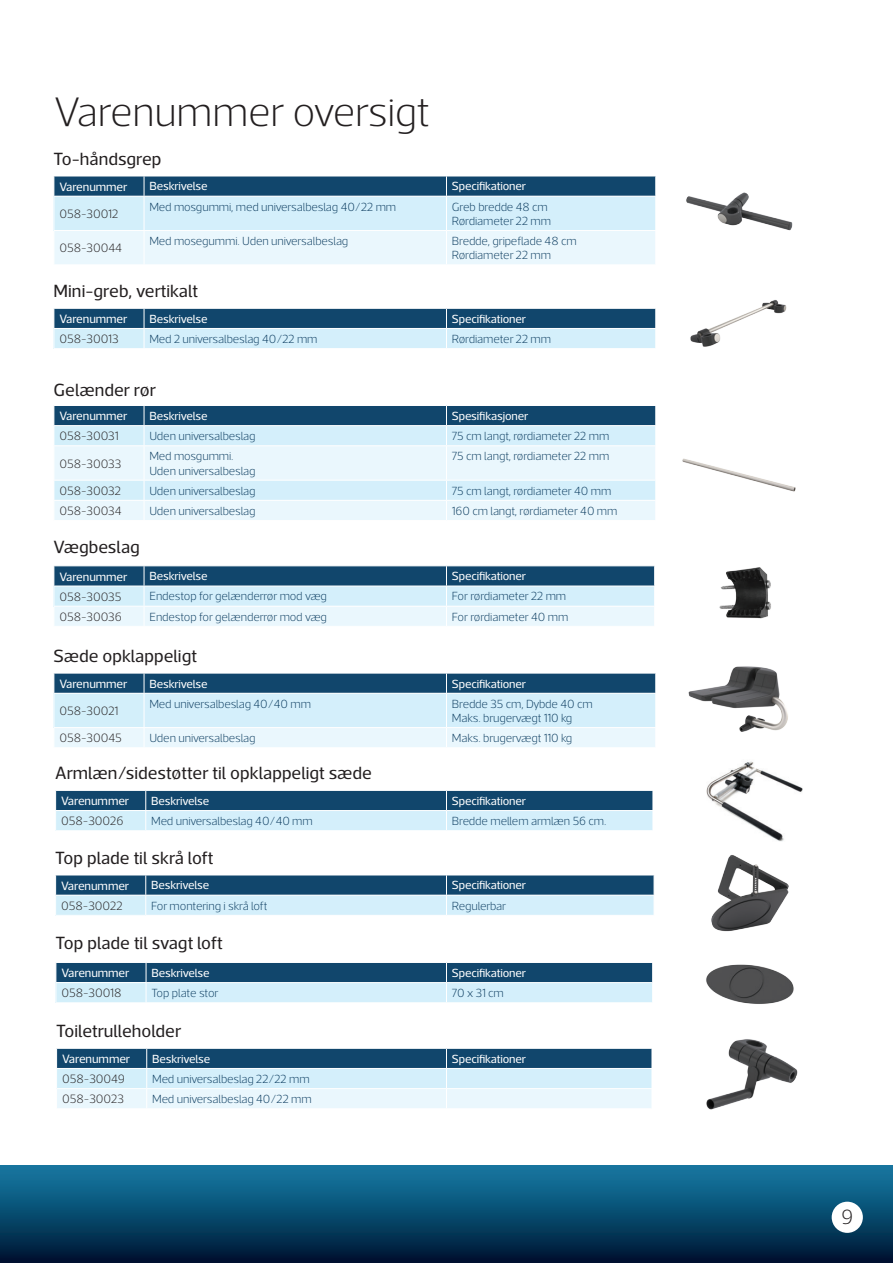
<style>
.page{position:relative;width:893px;height:1263px;background:#fff}
.page>*{position:absolute;margin:0;border:0;box-sizing:border-box;transform-origin:0 0}
.t1{font:200 42px "Acto";letter-spacing:-.01em;color:#231f20}
.t2{font:200 21px "Acto";color:#231f20}
.t3{font:18px "Acto";color:#231f20}
.t4{font:200 12.3px "Acto";letter-spacing:-.005em;color:#231f20}
.t5{font:12.3px "Acto";letter-spacing:-.01em;color:#fff}
.t6{font:200 12px/14.4px "Acto";letter-spacing:-.01em;color:#08395d}
.t7{font:12px "Acto";letter-spacing:-.01em;color:#fff}
</style>
<div class="page">
<svg style="left:54px;top:566px;width:601px;height:60px;background:#9ebcce"></svg>
<img style="left:719px;top:567px;width:52px;height:52px">
<svg style="left:54px;top:176px;width:602px;height:88px;background:#b1ccdb"></svg>
<hr style="left:144px;top:196px;width:302px;height:1px;background:#fff">
<hr style="left:446px;top:196px;width:210px;height:1px;background:#fff">
<hr style="left:446px;top:196px;width:1px;height:34px;background:#fff">
<hr style="left:655px;top:196px;width:1px;height:34px;background:#fff">
<hr style="left:54px;top:196px;width:90px;height:1px;background:#fff">
<hr style="left:54px;top:196px;width:1px;height:34px;background:#fff">
<hr style="left:144px;top:196px;width:1px;height:34px;background:#fff">
<hr style="left:54px;top:231px;width:1px;height:33px;background:#fff">
<hr style="left:54px;top:230px;width:90px;height:1px;background:#fff">
<hr style="left:144px;top:230px;width:302px;height:1px;background:#fff">
<hr style="left:446px;top:230px;width:210px;height:1px;background:#fff">
<hr style="left:144px;top:231px;width:1px;height:33px;background:#fff">
<hr style="left:446px;top:231px;width:1px;height:33px;background:#fff">
<hr style="left:655px;top:231px;width:1px;height:33px;background:#fff">
<svg style="left:54px;top:308px;width:602px;height:40px;background:#799fb7"></svg>
<svg style="left:54px;top:405px;width:602px;height:115px;background:#bfd7e4"></svg>
<svg style="left:54px;top:673px;width:602px;height:74px;background:#a9c6d6"></svg>
<img style="left:686px;top:192px;width:107px;height:39px">
<img style="left:690px;top:300px;width:97px;height:47px">
<img style="left:682px;top:458px;width:114px;height:34px">
<img style="left:688px;top:666px;width:100px;height:66px">
<div style="left:0;top:1165px;width:893px;height:98px;background:linear-gradient(to bottom,#167ea7,#001533)"></div>
<div style="left:832px;top:1202px;width:31px;height:31px;background:#fff;border-radius:50%"></div>
<svg style="left:55px;top:790px;width:598px;height:40px;background:#799fb7"></svg>
<img style="left:706px;top:761px;width:97px;height:81px">
<svg style="left:56px;top:962px;width:597px;height:41px;background:#7ca2b9"></svg>
<hr style="left:56px;top:1002px;width:90px;height:1px;background:#fff">
<img style="left:706px;top:964px;width:88px;height:40px">
<svg style="left:55px;top:875px;width:599px;height:40px;background:#799fb6"></svg>
<img style="left:711px;top:855px;width:78px;height:77px">
<svg style="left:56px;top:1048px;width:596px;height:60px;background:#9fbcce"></svg>
<img style="left:706px;top:1039px;width:92px;height:71px">
<h1 class="t1" style="left:54px;top:88px;width:377px">Varenummer oversigt</h1>
<h3 class="t3" style="left:54px;top:148px;width:110px">To-håndsgrep</h3>
<p class="t5" style="left:59px;top:179px;width:70px">Varenummer</p>
<p class="t7" style="left:150px;top:179px;width:60px">Beskrivelse</p>
<p class="t7" style="left:452px;top:179px;width:76px">Specifikationer</p>
<p class="t4" style="left:59px;top:207px;width:60px">058-30012</p>
<p class="t6" style="left:150px;top:199px;width:248px">Med mosgummi, med universalbeslag 40/22 mm</p>
<p class="t6" style="left:452px;top:199px;width:101px">Greb bredde 48 cm<br>Rørdiameter 22 mm</p>
<p class="t4" style="left:59px;top:241px;width:64px">058-30044</p>
<p class="t6" style="left:150px;top:234px;width:200px">Med mosegummi. Uden universalbeslag</p>
<p class="t6" style="left:452px;top:234px;width:126px">Bredde, gripeflade 48 cm<br>Rørdiameter 22 mm</p>
<h3 class="t3" style="left:54px;top:280px;width:146px">Mini-greb, vertikalt</h3>
<p class="t5" style="left:59px;top:312px;width:70px">Varenummer</p>
<p class="t7" style="left:150px;top:312px;width:60px">Beskrivelse</p>
<p class="t7" style="left:452px;top:312px;width:76px">Specifikationer</p>
<p class="t4" style="left:59px;top:332px;width:61px">058-30013</p>
<p class="t6" style="left:150px;top:332px;width:170px">Med 2 universalbeslag 40/22 mm</p>
<p class="t6" style="left:452px;top:332px;width:101px">Rørdiameter 22 mm</p>
<h3 class="t3" style="left:54px;top:380px;width:104px">Gelænder rør</h3>
<p class="t5" style="left:59px;top:409px;width:70px">Varenummer</p>
<p class="t7" style="left:150px;top:409px;width:60px">Beskrivelse</p>
<p class="t7" style="left:452px;top:409px;width:78px">Spesifikasjoner</p>
<p class="t4" style="left:59px;top:429px;width:61px">058-30031</p>
<p class="t6" style="left:150px;top:429px;width:108px">Uden universalbeslag</p>
<p class="t6" style="left:452px;top:429px;width:159px">75 cm langt, rørdiameter 22 mm</p>
<p class="t4" style="left:59px;top:456px;width:64px">058-30033</p>
<p class="t6" style="left:150px;top:449px;width:108px">Med mosgummi.<br>Uden universalbeslag</p>
<p class="t6" style="left:452px;top:449px;width:159px">75 cm langt, rørdiameter 22 mm</p>
<p class="t4" style="left:59px;top:484px;width:63px">058-30032</p>
<p class="t6" style="left:150px;top:483px;width:108px">Uden universalbeslag</p>
<p class="t6" style="left:452px;top:483px;width:161px">75 cm langt, rørdiameter 40 mm</p>
<p class="t4" style="left:59px;top:504px;width:64px">058-30034</p>
<p class="t6" style="left:150px;top:503px;width:108px">Uden universalbeslag</p>
<p class="t6" style="left:452px;top:503px;width:167px">160 cm langt, rørdiameter 40 mm</p>
<h3 class="t3" style="left:54px;top:536px;width:88px">Vægbeslag</h3>
<p class="t5" style="left:59px;top:569px;width:70px">Varenummer</p>
<p class="t7" style="left:150px;top:569px;width:60px">Beskrivelse</p>
<p class="t7" style="left:452px;top:569px;width:76px">Specifikationer</p>
<p class="t4" style="left:59px;top:590px;width:64px">058-30035</p>
<p class="t6" style="left:150px;top:589px;width:179px">Endestop for gelænderrør mod væg</p>
<p class="t6" style="left:452px;top:589px;width:116px">For rørdiameter 22 mm</p>
<p class="t4" style="left:59px;top:610px;width:64px">058-30036</p>
<p class="t6" style="left:150px;top:609px;width:179px">Endestop for gelænderrør mod væg</p>
<p class="t6" style="left:452px;top:609px;width:118px">For rørdiameter 40 mm</p>
<h3 class="t3" style="left:54px;top:645px;width:145px">Sæde opklappeligt</h3>
<p class="t5" style="left:59px;top:676px;width:70px">Varenummer</p>
<p class="t7" style="left:150px;top:676px;width:60px">Beskrivelse</p>
<p class="t7" style="left:452px;top:676px;width:76px">Specifikationer</p>
<p class="t4" style="left:59px;top:704px;width:60px">058-30021</p>
<p class="t6" style="left:150px;top:696px;width:163px">Med universalbeslag 40/40 mm</p>
<p class="t6" style="left:452px;top:696px;width:142px">Bredde 35 cm, Dybde 40 cm<br>Maks. brugervægt 110 kg</p>
<p class="t4" style="left:59px;top:731px;width:64px">058-30045</p>
<p class="t6" style="left:150px;top:731px;width:108px">Uden universalbeslag</p>
<p class="t6" style="left:452px;top:731px;width:122px">Maks. brugervægt 110 kg</p>
<h3 class="t3" style="left:55px;top:763px;width:318px">Armlæn/sidestøtter til opklappeligt sæde</h3>
<p class="t5" style="left:61px;top:794px;width:70px">Varenummer</p>
<p class="t7" style="left:151px;top:794px;width:60px">Beskrivelse</p>
<p class="t7" style="left:452px;top:794px;width:76px">Specifikationer</p>
<p class="t4" style="left:61px;top:814px;width:64px">058-30026</p>
<p class="t6" style="left:151px;top:814px;width:163px">Med universalbeslag 40/40 mm</p>
<p class="t6" style="left:452px;top:814px;width:156px">Bredde mellem armlæn 56 cm.</p>
<h3 class="t3" style="left:55px;top:847px;width:160px">Top plade til skrå loft</h3>
<p class="t5" style="left:61px;top:878px;width:70px">Varenummer</p>
<p class="t7" style="left:151px;top:878px;width:60px">Beskrivelse</p>
<p class="t7" style="left:452px;top:878px;width:76px">Specifikationer</p>
<p class="t4" style="left:61px;top:899px;width:63px">058-30022</p>
<p class="t6" style="left:151px;top:898px;width:118px">For montering i skrå loft</p>
<p class="t6" style="left:452px;top:898px;width:56px">Regulerbar</p>
<h3 class="t3" style="left:56px;top:933px;width:169px">Top plade til svagt loft</h3>
<p class="t5" style="left:61px;top:966px;width:70px">Varenummer</p>
<p class="t7" style="left:152px;top:966px;width:60px">Beskrivelse</p>
<p class="t7" style="left:452px;top:966px;width:76px">Specifikationer</p>
<p class="t4" style="left:61px;top:986px;width:62px">058-30018</p>
<p class="t6" style="left:152px;top:986px;width:68px">Top plate stor</p>
<p class="t6" style="left:452px;top:986px;width:53px">70 x 31 cm</p>
<h3 class="t3" style="left:56px;top:1021px;width:126px">Toiletrulleholder</h3>
<p class="t5" style="left:62px;top:1052px;width:70px">Varenummer</p>
<p class="t7" style="left:152px;top:1052px;width:60px">Beskrivelse</p>
<p class="t7" style="left:452px;top:1052px;width:76px">Specifikationer</p>
<p class="t4" style="left:62px;top:1072px;width:65px">058-30049</p>
<p class="t6" style="left:152px;top:1071px;width:159px">Med universalbeslag 22/22 mm</p>
<p class="t4" style="left:62px;top:1092px;width:64px">058-30023</p>
<p class="t6" style="left:152px;top:1092px;width:161px">Med universalbeslag 40/22 mm</p>
<h2 class="t2" style="left:841px;top:1205px;width:14px">9</h2>
</div>
